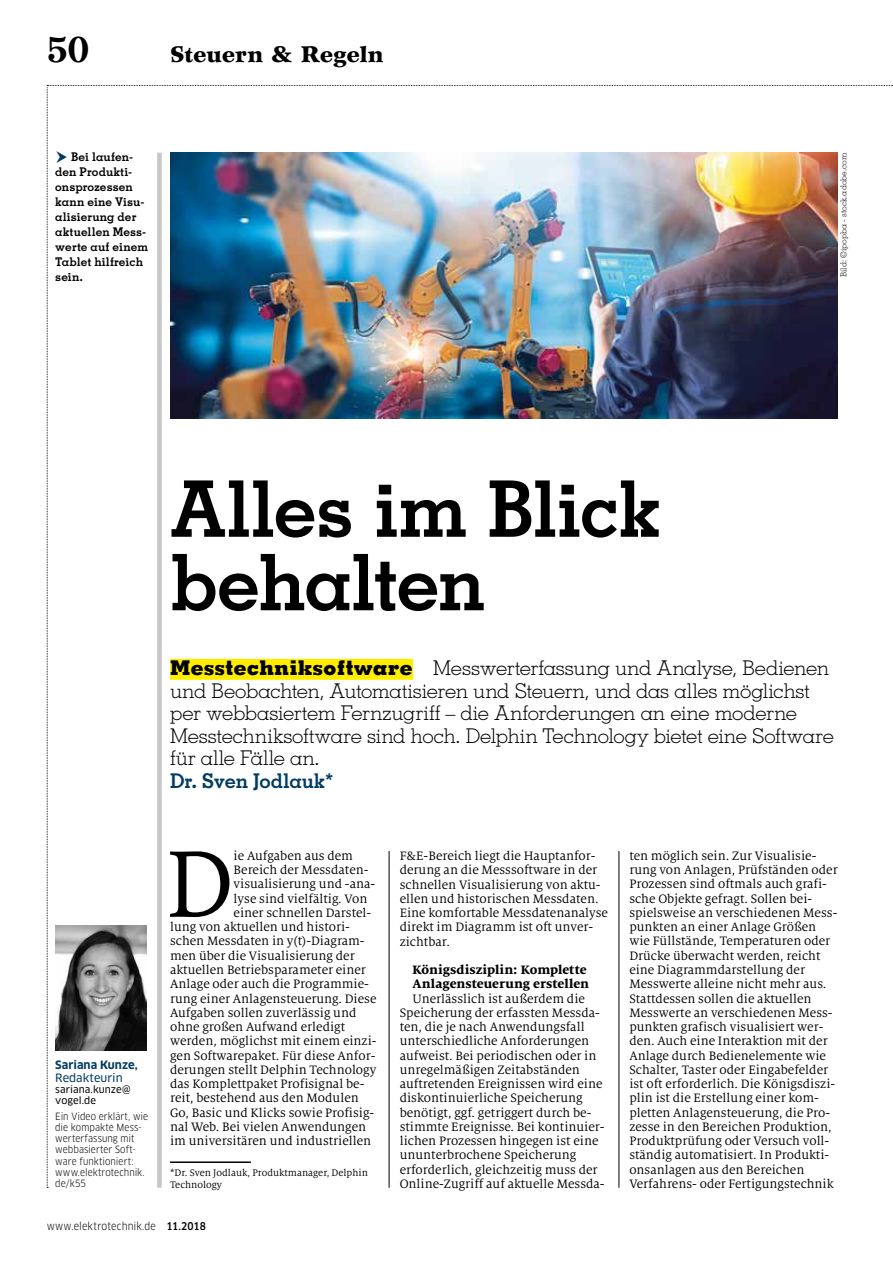
<style>
.page{position:relative;width:893px;height:1263px;background:#fff}
.page>*{position:absolute;margin:0;border:0;box-sizing:border-box;transform-origin:0 0}
.t1{font:104.85px "Milo Serif OT";color:#000}
.t2{font:700 78px/73.5px "Memphis LT Std";letter-spacing:-.025em;color:#000}
.t3{font:700 36px "Wilke LT Std";color:#000}
.t4{font:900 22.5px "Wilke LT Std";color:#000}
.t5{font:300 20.25px/22.5px "Memphis LT Std";letter-spacing:-.015em;color:#000}
.t6{font:700 20.25px "Memphis LT Std";letter-spacing:-.01em;color:#013c61}
.t7{font:13.5px/14.2px "Milo Serif OT";color:#000}
.t8{font:800 13.5px/14.2px "Milo Serif OT";color:#000}
.t9{font:700 12px/15px "Memphis LT Std";letter-spacing:.005em;color:#000}
.t10{font:700 11.25px "Clan OT";color:#013c61}
.t11{font:11.25px "Clan OT News";letter-spacing:-.005em;color:#013c61}
.t12{font:10.5px/12px "Milo Serif OT";color:#000}
.t13{font:condensed 10.5px "Clan OT";letter-spacing:.01em;color:#000}
.t14{font:condensed 9.75px/11.2px "Clan OT";letter-spacing:.005em;color:#000}
.t15{font:9.75px/11.2px "Clan OT News";letter-spacing:.005em;color:#000}
.t16{font:300 8.25px "Memphis LT Std";letter-spacing:.005em;color:#000}
.s1{font-weight:800}
.s2{font-weight:500}
</style>
<div class="page">
<img style="left:47px;top:85px;width:846px;height:1103px">
<h3 class="t3" style="left:47px;top:28px;width:44px">50</h3>
<h3 class="t4" style="left:170px;top:40px;width:215px">Steuern &amp; Regeln</h3>
<p class="t9" style="left:55px;top:149px;width:94px;text-indent:16px">Bei laufen&shy;den Produkti&shy;onsprozessen kann eine Visu&shy;alisierung der aktuellen Mess&shy;werte auf einem<br>Tablet hilfreich sein.</p>
<h2 class="t2" style="left:170px;top:471px;width:493px">Alles im Blick behalten</h2>
<p class="t16" style="left:839px;top:277px;width:126px;rotate:-90deg">Bild: ©ipopba - stock.adobe.com</p>
<p class="t5" style="left:170px;top:657px;width:666px"><span class="s1">Messtechniksoftware</span> Messwerterfassung und Analyse, Bedienen und Beobachten, Automatisieren und Steuern, und das alles möglichst per webbasiertem Fernzugriff – die Anforderungen an eine moderne Messtechniksoftware sind hoch. Delphin Technology bietet eine Software für alle Fälle an.</p>
<h3 class="t6" style="left:170px;top:768px;width:165px">Dr. Sven Jodlauk*</h3>
<p class="t10" style="left:55px;top:1058px;width:84px">Sariana Kunze,</p>
<p class="t11" style="left:55px;top:1071px;width:69px">Redakteurin</p>
<p class="t15" style="left:55px;top:1084px;width:77px">sariana.kunze@ vogel.de</p>
<p class="t14" style="left:55px;top:1110px;width:94px">Ein Video erklärt, wie die kompakte Mess&shy;werterfassung mit webbasierter Soft&shy;ware funktioniert: www.elektrotechnik. de/k55</p>
<h1 class="t1" style="left:165px;top:830px;width:70px">D</h1>
<p class="t7" style="left:234px;top:849px;width:121px">ie Aufgaben aus dem</p>
<p class="t7" style="left:234px;top:863px;width:136px">Bereich der Messdaten-</p>
<p class="t7" style="left:234px;top:877px;width:143px">visualisierung und -ana-</p>
<p class="t7" style="left:234px;top:892px;width:135px">lyse sind vielfältig. Von</p>
<p class="t7" style="left:234px;top:906px;width:139px">einer schnellen Darstel-</p>
<p class="t7" style="left:170px;top:920px;width:181px">lung von aktuellen und histori-</p>
<p class="t7" style="left:170px;top:934px;width:196px">schen Messdaten in y(t)-Diagram-</p>
<p class="t7" style="left:170px;top:949px;width:186px">men über die Visualisierung der</p>
<p class="t7" style="left:170px;top:963px;width:197px">aktuellen Betriebsparameter einer</p>
<p class="t7" style="left:170px;top:977px;width:200px">Anlage oder auch die Programmie-</p>
<p class="t7" style="left:170px;top:991px;width:208px">rung einer Anlagensteuerung. Diese</p>
<p class="t7" style="left:170px;top:1006px;width:188px">Aufgaben sollen zuverlässig und</p>
<p class="t7" style="left:170px;top:1020px;width:177px">ohne großen Aufwand erledigt</p>
<p class="t7" style="left:170px;top:1034px;width:208px">werden, möglichst mit einem einzi-</p>
<p class="t7" style="left:170px;top:1048px;width:207px">gen Softwarepaket. Für diese Anfor-</p>
<p class="t7" style="left:170px;top:1063px;width:208px">derungen stellt Delphin Technology</p>
<p class="t7" style="left:170px;top:1077px;width:196px">das Komplettpaket Profisignal be-</p>
<p class="t7" style="left:170px;top:1091px;width:190px">reit, bestehend aus den Modulen</p>
<p class="t7" style="left:170px;top:1105px;width:206px">Go, Basic und Klicks sowie Profisig-</p>
<p class="t7" style="left:170px;top:1120px;width:198px">nal Web. Bei vielen Anwendungen</p>
<p class="t7" style="left:170px;top:1134px;width:203px">im universitären und industriellen</p>
<p class="t12" style="left:170px;top:1167px;width:199px">*Dr. Sven Jodlauk, Produktmanager, Delphin<br>Technology</p>
<p class="t7" style="left:400px;top:849px;width:210px">F&amp;E-Bereich liegt die Hauptanfor&shy;derung an die Messsoftware in der schnellen Visualisierung von aktu&shy;ellen und historischen Messdaten.<br>Eine komfortable Messdatenanalyse direkt im Diagramm ist oft unver&shy;zichtbar.</p>
<p class="t8" style="left:412px;top:963px;width:178px">Königsdisziplin: Komplette<br>Anlagensteuerung erstellen</p>
<p class="t7" style="left:400px;top:991px;width:206px;text-indent:13px">Unerlässlich ist außerdem die Speicherung der erfassten Messda&shy;ten, die je nach Anwendungsfall unterschiedliche Anforderungen aufweist. Bei periodischen oder in unregelmäßigen Zeitabständen auftretenden Ereignissen wird eine diskontinuierliche Speicherung benötigt, ggf. getriggert durch be&shy;stimmte Ereignisse. Bei kontinuier&shy;lichen Prozessen hingegen ist eine ununterbrochene Speicherung erforderlich, gleichzeitig muss der Online-Zugriff auf aktuelle Messda-</p>
<p class="t7" style="left:629px;top:849px;width:210px">ten möglich sein. Zur Visualisie&shy;rung von Anlagen, Prüfständen oder Prozessen sind oftmals auch grafi&shy;sche Objekte gefragt. Sollen bei&shy;spielsweise an verschiedenen Mess&shy;punkten an einer Anlage Größen wie Füllstände, Temperaturen oder Drücke überwacht werden, reicht eine Diagrammdarstellung der Messwerte alleine nicht mehr aus.<br>Stattdessen sollen die aktuellen Messwerte an verschiedenen Mess&shy;punkten grafisch visualisiert wer&shy;den. Auch eine Interaktion mit der Anlage durch Bedienelemente wie Schalter, Taster oder Eingabefelder ist oft erforderlich. Die Königsdiszi&shy;plin ist die Erstellung einer kom&shy;pletten Anlagensteuerung, die Pro&shy;zesse in den Bereichen Produktion, Produktprüfung oder Versuch voll&shy;ständig automatisiert. In Produkti&shy;onsanlagen aus den Bereichen Verfahrens- oder Fertigungstechnik</p>
<p class="t13" style="left:47px;top:1220px;width:161px">www.elektrotechnik.de <span class="s2">11.2018</span></p>
</div>
